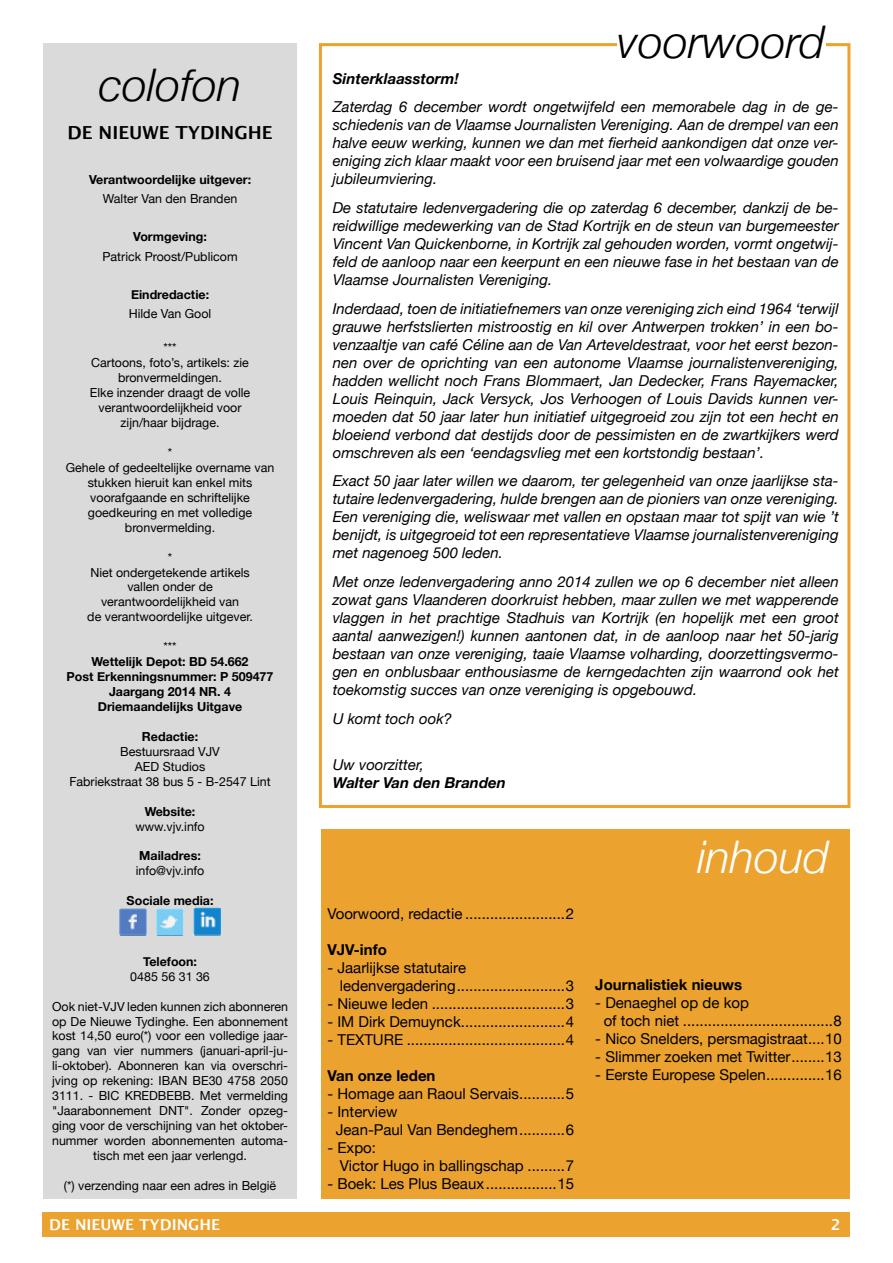
<style>
.page{position:relative;width:893px;height:1263px;background:#fff}
.page>*{position:absolute;margin:0;border:0;box-sizing:border-box;transform-origin:0 0}
.t1{font:italic 300 45px "Helvetica Neue";color:#000}
.t2{font:italic 300 45px "Helvetica Neue";color:#fff}
.t3{font:700 18px "Lucida Grande";color:#000}
.t4{font:italic 15px/18px "Helvetica Neue";color:#000;text-align:justify}
.t5{font:15px/18px "Helvetica Neue";color:#000}
.t6{font:700 15px "Helvetica Neue";color:#000}
.t7{font:italic 700 15px "Helvetica Neue";color:#000}
.t8{font:700 15px "Lucida Grande";color:#fff}
.t9{font:12.45px/15px "Helvetica Neue";color:#000;text-align:center}
.t10{font:700 12.45px/15px "Helvetica Neue";color:#000;text-align:center}
</style>
<div class="page">
<div style="left:43px;top:43px;width:254px;height:1155px;background:#dadada"></div>
<div style="left:321px;top:829px;width:528px;height:369px;background:#eba22e"></div>
<div style="left:319px;top:43px;width:531px;height:765px;border:3px solid #eba22e"></div>
<div style="left:43px;top:1212px;width:807px;height:25px;background:#eba22e"></div>
<div style="left:617px;top:26px;width:209px;height:34px;background:#fff"></div>
<img style="left:120px;top:908px;width:26px;height:28px">
<img style="left:157px;top:908px;width:26px;height:28px">
<img style="left:194px;top:908px;width:26px;height:28px">
<h1 class="t1" style="left:99px;top:50px;width:144px">colofon</h1>
<p class="t3" style="left:68px;top:118px;width:207px">DE NIEUWE TYDINGHE</p>
<p class="t10" style="left:89px;top:172px;width:164px">Verantwoordelijke uitgever:</p>
<p class="t9" style="left:103px;top:192px;width:136px">Walter Van den Branden</p>
<p class="t10" style="left:133px;top:230px;width:75px">Vormgeving:</p>
<p class="t9" style="left:103px;top:249px;width:137px">Patrick Proost/Publicom</p>
<p class="t10" style="left:131px;top:287px;width:80px">Eindredactie:</p>
<p class="t9" style="left:129px;top:307px;width:84px">Hilde Van Gool</p>
<p class="t9" style="left:90px;top:341px;width:162px">***<br>Cartoons, foto’s, artikels: zie bronvermeldingen.<br>Elke inzender draagt de volle verantwoordelijkheid voor zijn/haar bijdrage.</p>
<p class="t9" style="left:66px;top:446px;width:210px">*<br>Gehele of gedeeltelijke overname van stukken hieruit kan enkel mits voorafgaande en schriftelijke goedkeuring en met volledige bronvermelding.</p>
<p class="t9" style="left:87px;top:550px;width:167px">*<br>Niet ondergetekende artikels vallen onder de verantwoordelijkheid van<br>de verantwoordelijke uitgever.</p>
<p class="t9" style="left:163px;top:640px;width:15px">***</p>
<p class="t10" style="left:67px;top:655px;width:208px">Wettelijk Depot: BD 54.662<br>Post Erkenningsnummer: P 509477<br>Jaargang 2014 NR. 4<br>Driemaandelijks Uitgave</p>
<p class="t10" style="left:142px;top:729px;width:58px">Redactie:</p>
<p class="t9" style="left:69px;top:745px;width:203px">Bestuursraad VJV<br>AED Studios<br>Fabriekstraat 38 bus 5 - B-2547 Lint</p>
<p class="t10" style="left:145px;top:804px;width:52px">Website:</p>
<p class="t9" style="left:135px;top:819px;width:71px">www.vjv.info</p>
<p class="t10" style="left:139px;top:849px;width:63px">Mailadres:</p>
<p class="t9" style="left:136px;top:864px;width:70px">info@vjv.info</p>
<p class="t10" style="left:127px;top:894px;width:88px">Sociale media:</p>
<p class="t10" style="left:143px;top:954px;width:55px">Telefoon:</p>
<p class="t9" style="left:130px;top:969px;width:81px">0485 56 31 36</p>
<p class="t9" style="left:52px;top:999px;width:238px">Ook niet-VJV leden kunnen zich abonneren op De Nieuwe Tydinghe. Een abonnement kost 14,50 euro(*) voor een volledige jaar&shy;gang van vier nummers (januari-april-ju&shy;li-oktober). Abonneren kan via overschri&shy;jving op rekening: IBAN BE30 4758 2050<br>3111. - BIC KREDBEBB. Met vermelding "Jaarabonnement DNT". Zonder opzeg&shy;ging voor de verschijning van het oktober&shy;nummer worden abonnementen automa&shy;tisch met een jaar verlengd.</p>
<p class="t9" style="left:64px;top:1179px;width:214px">(*) verzending naar een adres in België</p>
<h1 class="t1" style="left:617px;top:7px;width:209px">voorwoord</h1>
<p class="t7" style="left:333px;top:67px;width:128px">Sinterklaasstorm!</p>
<p class="t4" style="left:333px;top:99px;width:507px">Zaterdag 6 december wordt ongetwijfeld een memorabele dag in de ge&shy;schiedenis van de Vlaamse Journalisten Vereniging. Aan de drempel van een halve eeuw werking, kunnen we dan met fierheid aankondigen dat onze ver&shy;eniging zich klaar maakt voor een bruisend jaar met een volwaardige gouden jubileumviering.</p>
<p class="t4" style="left:333px;top:200px;width:508px">De statutaire ledenvergadering die op zaterdag 6 december, dankzij de be&shy;reidwillige medewerking van de Stad Kortrijk en de steun van burgemeester Vincent Van Quickenborne, in Kortrijk zal gehouden worden, vormt ongetwij&shy;feld de aanloop naar een keerpunt en een nieuwe fase in het bestaan van de Vlaamse Journalisten Vereniging.</p>
<p class="t4" style="left:333px;top:300px;width:508px">Inderdaad, toen de initiatiefnemers van onze vereniging zich eind 1964 ‘terwijl grauwe herfstslierten mistroostig en kil over Antwerpen trokken’ in een bo&shy;venzaaltje van café Céline aan de Van Arteveldestraat, voor het eerst bezon&shy;nen over de oprichting van een autonome Vlaamse journalistenvereniging, hadden wellicht noch Frans Blommaert, Jan Dedecker, Frans Rayemacker, Louis Reinquin, Jack Versyck, Jos Verhoogen of Louis Davids kunnen ver&shy;moeden dat 50 jaar later hun initiatief uitgegroeid zou zijn tot een hecht en bloeiend verbond dat destijds door de pessimisten en de zwartkijkers werd omschreven als een ‘eendagsvlieg met een kortstondig bestaan’.</p>
<p class="t4" style="left:333px;top:473px;width:508px">Exact 50 jaar later willen we daarom, ter gelegenheid van onze jaarlijkse sta&shy;tutaire ledenvergadering, hulde brengen aan de pioniers van onze vereniging.<br>Een vereniging die, weliswaar met vallen en opstaan maar tot spijt van wie ’t benijdt, is uitgegroeid tot een representatieve Vlaamse journalistenvereniging met nagenoeg 500 leden.</p>
<p class="t4" style="left:333px;top:573px;width:508px">Met onze ledenvergadering anno 2014 zullen we op 6 december niet alleen zowat gans Vlaanderen doorkruist hebben, maar zullen we met wapperende vlaggen in het prachtige Stadhuis van Kortrijk (en hopelijk met een groot aantal aanwezigen!) kunnen aantonen dat, in de aanloop naar het 50-jarig bestaan van onze vereniging, taaie Vlaamse volharding, doorzettingsvermo&shy;gen en onblusbaar enthousiasme de kerngedachten zijn waarrond ook het toekomstig succes van onze vereniging is opgebouwd.</p>
<p class="t4" style="left:333px;top:710px;width:121px">U komt toch ook?</p>
<p class="t4" style="left:333px;top:757px;width:93px">Uw voorzitter,</p>
<p class="t7" style="left:333px;top:771px;width:175px">Walter Van den Branden</p>
<p class="t5" style="left:327px;top:905px;width:248px">Voorwoord, redactie ........................2</p>
<p class="t6" style="left:327px;top:937px;width:61px">VJV-info</p>
<p class="t5" style="left:340px;top:959px;width:236px;text-indent:-13px">- Jaarlijkse statutaire ledenvergadering..........................3</p>
<p class="t5" style="left:327px;top:995px;width:248px">- Nieuwe leden ................................3</p>
<p class="t5" style="left:327px;top:1013px;width:248px">- IM Dirk Demuynck.........................4</p>
<p class="t5" style="left:327px;top:1031px;width:248px">- TEXTURE ......................................4</p>
<p class="t6" style="left:327px;top:1063px;width:110px">Van onze leden</p>
<p class="t5" style="left:327px;top:1085px;width:248px">- Homage aan Raoul Servais...........5</p>
<p class="t5" style="left:336px;top:1103px;width:240px;text-indent:-8px">- Interview<br>Jean-Paul Van Bendeghem...........6</p>
<p class="t5" style="left:340px;top:1139px;width:236px;text-indent:-13px">- Expo:<br>Victor Hugo in ballingschap .........7</p>
<p class="t5" style="left:327px;top:1175px;width:248px">- Boek: Les Plus Beaux.................15</p>
<h1 class="t2" style="left:697px;top:821px;width:133px">inhoud</h1>
<p class="t6" style="left:595px;top:973px;width:148px">Journalistiek nieuws</p>
<p class="t5" style="left:604px;top:995px;width:240px;text-indent:-8px">- Denaeghel op de kop<br>of toch niet ....................................8</p>
<p class="t5" style="left:595px;top:1031px;width:248px">- Nico Snelders, persmagistraat....10</p>
<p class="t5" style="left:595px;top:1049px;width:248px">- Slimmer zoeken met Twitter........13</p>
<p class="t5" style="left:595px;top:1067px;width:248px">- Eerste Europese Spelen..............16</p>
<p class="t8" style="left:49px;top:1213px;width:172px">DE NIEUWE TYDINGHE</p>
<p class="t8" style="left:831px;top:1213px;width:11px">2</p>
</div>
